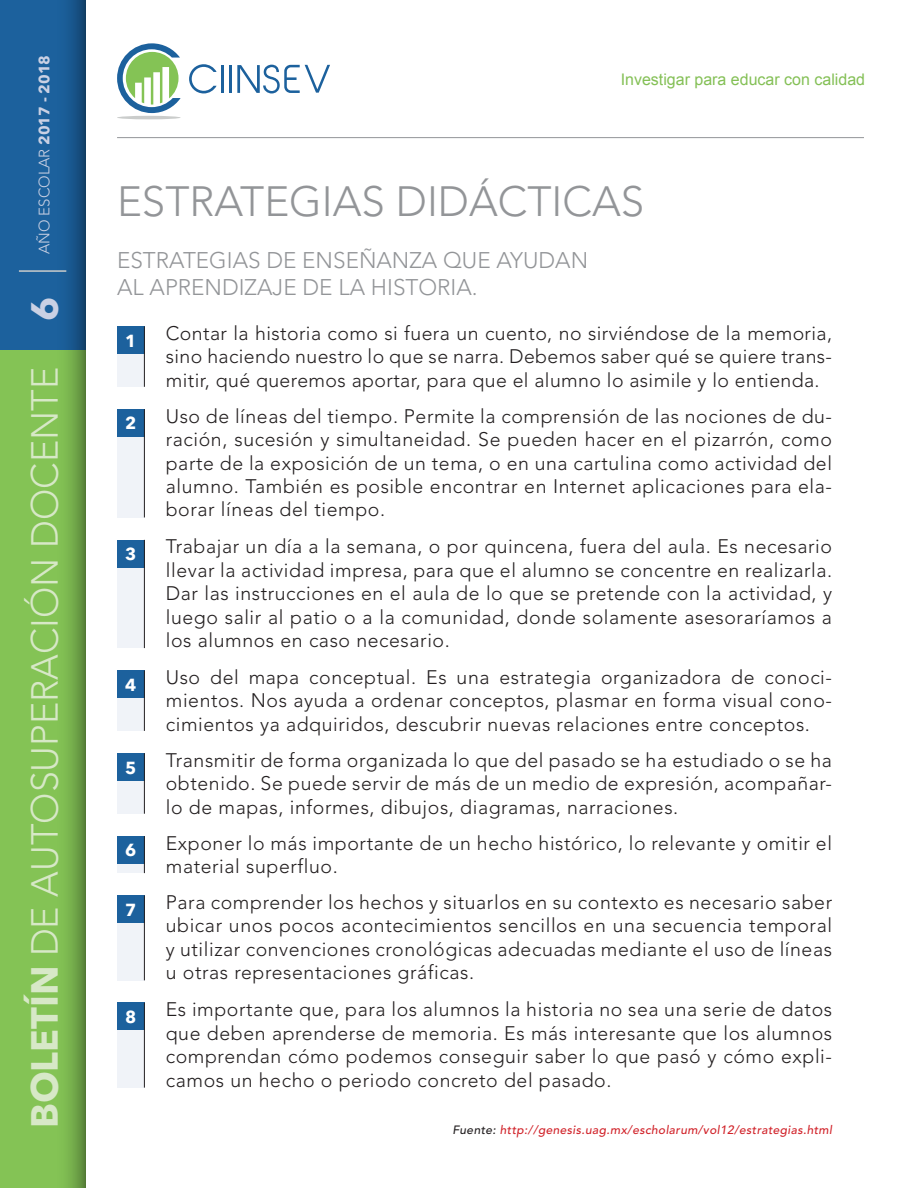
<style>
.page{position:relative;width:918px;height:1188px;background:#fff}
.page>*{position:absolute;margin:0;border:0;box-sizing:border-box;transform-origin:0 0}
.t1{font:300 42px "Avenir LT Std";color:#939598}
.t2{font:300 37.5px "Avenir LT Std";color:#d7e8c7}
.t3{font:300 22.5px/27px "Avenir LT Std";color:#939598}
.t4{font:300 19.5px/23.4px "Avenir LT Std";letter-spacing:.03em;color:#231f20;text-align:justify}
.t5{font:700 17.4px "Avenir Next LT Pro";color:#fff}
.t6{font:16.05px "Arial";color:#84c056}
.t7{font:300 15px "Avenir LT Std";color:#cad1e4}
.t8{font:italic 500 12px "Avenir LT Std";letter-spacing:.03em;color:#d1232a}
.s1{font-family:"Avenir Next LT Pro";font-weight:700}
.s2{font-family:"Avenir Next LT Pro";font-weight:700;color:#cad1e4}
.s3{color:#231f20}
</style>
<div class="page">
<svg style="left:117px;top:43px;width:64px;height:70px"></svg>
<hr style="left:117px;top:116px;width:64px;height:3px;background:#cacccb;border-radius:50%">
<hr style="left:221px;top:65px;width:3px;height:28px;background:#1c619d">
<hr style="left:229px;top:65px;width:3px;height:28px;background:#1c619d">
<svg style="left:237px;top:65px;width:93px;height:28px"></svg>
<svg style="left:189px;top:64px;width:28px;height:29px"></svg>
<hr style="left:117px;top:137px;width:747px;height:1px;background:#939598">
<div style="left:0;top:350px;width:85px;height:838px;background:#84c355"></div>
<div style="left:0;top:0;width:85px;height:350px;background:#1c619d"></div>
<svg style="left:66px;top:0;width:19px;height:1188px"></svg>
<hr style="left:19px;top:270px;width:47px;height:2px;background:#cacccb">
<div style="left:117px;top:354px;width:28px;height:33px;background:#f0f3f8"></div>
<div style="left:117px;top:437px;width:28px;height:80px;background:#f0f3f8"></div>
<div style="left:117px;top:567px;width:28px;height:81px;background:#f0f3f8"></div>
<div style="left:117px;top:698px;width:28px;height:33px;background:#f0f3f8"></div>
<div style="left:117px;top:781px;width:28px;height:33px;background:#f0f3f8"></div>
<div style="left:117px;top:864px;width:28px;height:9px;background:#f0f3f8"></div>
<div style="left:117px;top:923px;width:28px;height:57px;background:#f0f3f8"></div>
<div style="left:117px;top:1030px;width:28px;height:58px;background:#f0f3f8"></div>
<div style="left:117px;top:326px;width:28px;height:28px;background:#1c619d"></div>
<div style="left:117px;top:409px;width:28px;height:28px;background:#1c619d"></div>
<div style="left:117px;top:540px;width:28px;height:27px;background:#1c619d"></div>
<div style="left:117px;top:670px;width:28px;height:28px;background:#1c619d"></div>
<div style="left:117px;top:753px;width:28px;height:28px;background:#1c619d"></div>
<div style="left:117px;top:836px;width:28px;height:28px;background:#1c619d"></div>
<div style="left:117px;top:896px;width:28px;height:27px;background:#1c619d"></div>
<div style="left:117px;top:1003px;width:28px;height:27px;background:#1c619d"></div>
<hr style="left:144px;top:326px;width:1px;height:61px;background:#231f20">
<hr style="left:144px;top:409px;width:1px;height:108px;background:#231f20">
<hr style="left:144px;top:540px;width:1px;height:108px;background:#231f20">
<hr style="left:144px;top:670px;width:1px;height:61px;background:#231f20">
<hr style="left:144px;top:753px;width:1px;height:61px;background:#231f20">
<hr style="left:144px;top:836px;width:1px;height:37px;background:#231f20">
<hr style="left:144px;top:896px;width:1px;height:84px;background:#231f20">
<hr style="left:144px;top:1003px;width:1px;height:85px;background:#231f20">
<p class="t7" style="left:35px;top:254px;width:200px;rotate:-90deg">año escolar <span class="s1">2017 - 2018</span></p>
<h2 class="t2" style="left:23px;top:1128px;width:833px;rotate:-90deg"><span class="s1">Boletín</span> de Autosuperación Docente <span class="s2">6</span></h2>
<p class="t6" style="left:621px;top:69px;width:246px">Investigar para educar con calidad</p>
<h1 class="t1" style="left:117px;top:177px;width:24px">ESTR</h1>
<h1 class="t1" style="left:214px;top:177px;width:308px">ATEGIAS DIDÁCTIC</h1>
<h1 class="t1" style="left:592px;top:177px;width:49px">AS</h1>
<p class="t3" style="left:117px;top:246px;width:473px">Estrateg ias de enseñanza que ayudan al aprendizaj e de la h istoria.</p>
<p class="t5" style="left:125px;top:330px;width:13px">1</p>
<p class="t5" style="left:125px;top:413px;width:13px">2</p>
<p class="t5" style="left:125px;top:543px;width:13px">3</p>
<p class="t5" style="left:125px;top:674px;width:13px">4</p>
<p class="t5" style="left:125px;top:757px;width:13px">5</p>
<p class="t5" style="left:125px;top:840px;width:13px">6</p>
<p class="t5" style="left:125px;top:899px;width:13px">7</p>
<p class="t5" style="left:125px;top:1006px;width:13px">8</p>
<p class="t4" style="left:166px;top:322px;width:668px">Contar la historia como si fuera un cuento, no sirviéndose de la memoria, sino haciendo nuestro lo que se narra. Debemos saber qué se quiere trans&shy;mitir, qué queremos aportar, para que el alumno lo asimile y lo entienda.</p>
<p class="t4" style="left:166px;top:404px;width:668px">Uso de líneas del tiempo. Permite la comprensión de las nociones de du&shy;ración, sucesión y simultaneidad. Se pueden hacer en el pizarrón, como parte de la exposición de un tema, o en una cartulina como actividad del alumno. También es posible encontrar en I nternet aplicaciones para ela&shy;borar líneas del tiempo.</p>
<p class="t4" style="left:166px;top:535px;width:668px">Trabajar un día a la semana, o por quincena, fuera del aula. Es necesario llevar la actividad impresa, para que el alumno se concentre en realizarla.<br>Dar las instrucciones en el aula de lo que se pretende con la actividad, y luego salir al patio o a la comunidad, donde solamente asesoraríamos a los alumnos en caso necesario.</p>
<p class="t4" style="left:166px;top:666px;width:668px">Uso del mapa conceptual. Es una estrategia organizadora de conoci&shy;mientos. Nos ayuda a ordenar conceptos, plasmar en forma visual cono&shy;cimientos ya adquiridos, descubrir nuevas relaciones entre conceptos.</p>
<p class="t4" style="left:166px;top:749px;width:668px">Transmitir de forma organizada lo que del pasado se ha estudiado o se ha obtenido. Se puede servir de más de un medio de expresión, acompañar&shy;lo de mapas, informes, dibujos, diagramas, narraciones.</p>
<p class="t4" style="left:166px;top:831px;width:668px">Exponer lo más importante de un hecho histórico, lo relevante y omitir el material superfluo.</p>
<p class="t4" style="left:166px;top:891px;width:668px">Para comprender los hechos y situarlos en su contexto es necesario saber ubicar unos pocos acontecimientos sencillos en una secuencia temporal y utilizar convenciones cronológicas adecuadas mediante el uso de líneas u otras representaciones gráficas.</p>
<p class="t4" style="left:166px;top:998px;width:668px">Es importante que, para los alumnos la historia no sea una serie de datos que deben aprenderse de memoria. Es más interesante que los alumnos comprendan cómo podemos conseguir saber lo que pasó y cómo expli&shy;camos un hecho o periodo concreto del pasado.</p>
<p class="t8" style="left:452px;top:1123px;width:381px"><span class="s3">Fuente:</span> http://genesis.uag.mx/escholarum/vol12/estrategias.html</p>
</div>
